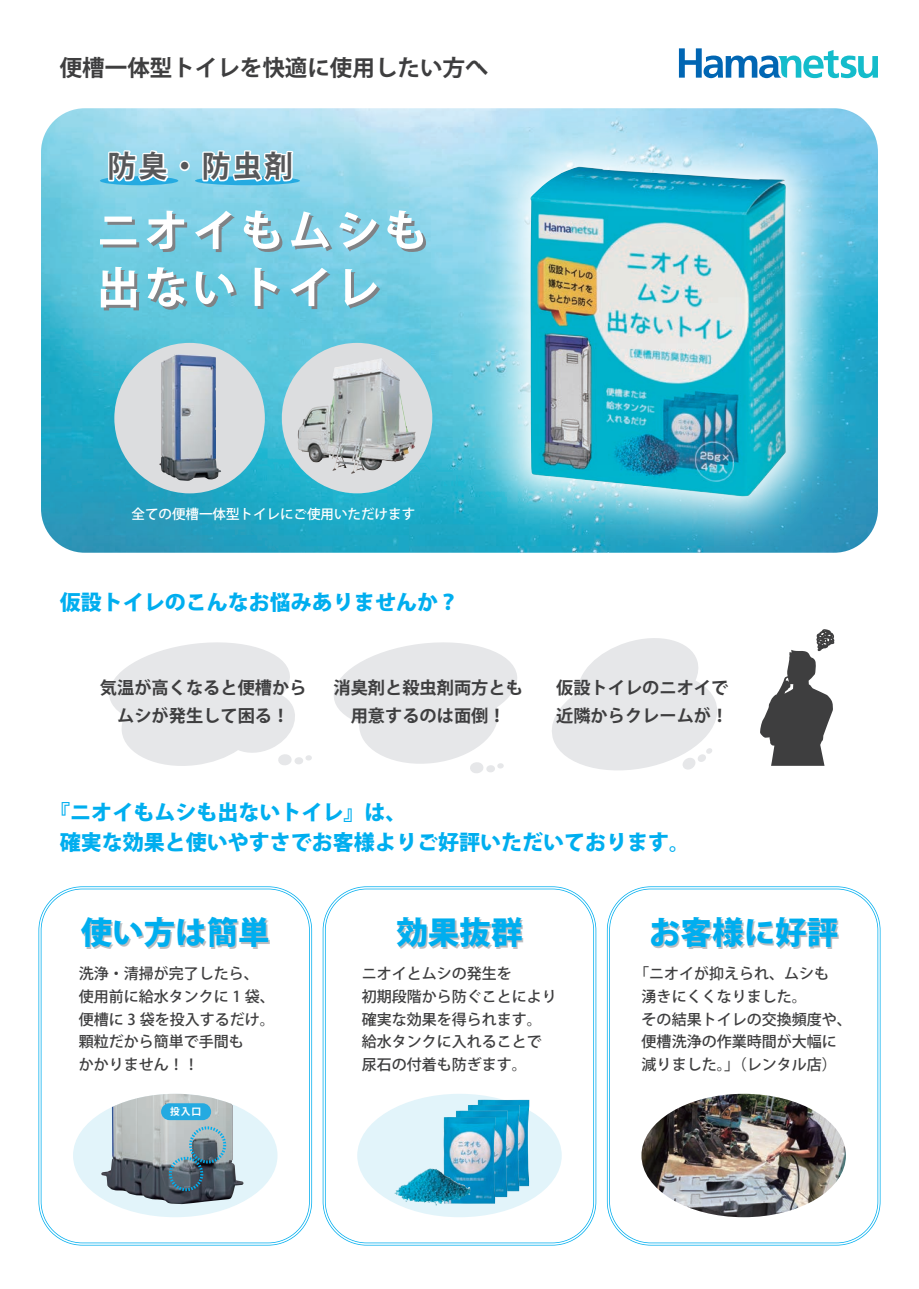
<style>
.page{position:relative;width:919px;height:1289px;background:#fff}
.page>*{position:absolute;margin:0;border:0;box-sizing:border-box;transform-origin:0 0}
.t1{font:800 31.5px "Koz Go Pr 6 N";color:#00aeef}
.t2{font:700 30px "Koz Go Pr 6 N";color:#57585a;scale:.95 1}
.t3{font:700 22.5px "Koz Go Pr 6 N";color:#3e3e3f}
.t4{font:800 21px/30px "Koz Go Pr 6 N";color:#00aeef}
.t5{font:700 17.25px/28.7px "Koz Go Pr 6 N";color:#3e3e3f;text-align:center}
.t6{font:500 15px/22.5px "Koz Go Pr 6 N";color:#3e3e3f}
.t7{font:500 13.5px "Koz Go Pr 6 N";color:#fff}
.t8{font:700 9.75px "Koz Go Pr 6 N";color:#fff}
</style>
<div class="page">
<div style="left:357px;top:1093px;width:204px;height:124px;background:#e2f4fa;border-radius:50%"></div>
<div style="left:323px;top:887px;width:272px;height:357px;border:2px solid #fff;border-radius:43px"></div>
<img style="left:477px;top:1099px;width:52px;height:87px">
<img style="left:468px;top:1104px;width:51px;height:87px">
<img style="left:456px;top:1110px;width:51px;height:87px">
<img style="left:443px;top:1116px;width:52px;height:87px">
<img style="left:395px;top:1168px;width:35px;height:24px">
<div style="left:39px;top:887px;width:272px;height:357px;border:2px solid #fff;border-radius:43px"></div>
<div style="left:73px;top:1093px;width:204px;height:124px;background:#e2f4fa;border-radius:50%"></div>
<img style="left:101px;top:1093px;width:143px;height:111px">
<div style="left:189px;top:1126px;width:37px;height:37px;border:3px dashed #00aeef;border-radius:50%"></div>
<div style="left:169px;top:1156px;width:34px;height:35px;border:3px dashed #00aeef;border-radius:50%"></div>
<div style="left:161px;top:1103px;width:50px;height:17px;background:#24aae1;border-radius:8px"></div>
<svg style="left:552px;top:638px;width:165px;height:133px"></svg>
<img style="left:41px;top:108px;width:836px;height:444px">
<svg style="left:859px;top:56px;width:18px;height:22px"></svg>
<svg style="left:100px;top:216px;width:39px;height:31px"></svg>
<svg style="left:146px;top:211px;width:41px;height:41px"></svg>
<svg style="left:195px;top:211px;width:39px;height:41px"></svg>
<svg style="left:244px;top:210px;width:38px;height:42px"></svg>
<svg style="left:291px;top:211px;width:41px;height:40px"></svg>
<svg style="left:339px;top:212px;width:40px;height:39px"></svg>
<svg style="left:387px;top:210px;width:39px;height:42px"></svg>
<svg style="left:101px;top:267px;width:39px;height:43px"></svg>
<svg style="left:147px;top:267px;width:40px;height:43px"></svg>
<svg style="left:196px;top:271px;width:41px;height:36px"></svg>
<svg style="left:255px;top:268px;width:25px;height:41px"></svg>
<svg style="left:291px;top:268px;width:39px;height:41px"></svg>
<svg style="left:344px;top:269px;width:36px;height:40px"></svg>
<svg style="left:100px;top:176px;width:78px;height:9px"></svg>
<svg style="left:195px;top:176px;width:105px;height:9px"></svg>
<svg style="left:107px;top:108px;width:66px;height:76px"></svg>
<div style="left:179px;top:160px;width:11px;height:11px;border:3px solid #fff;border-radius:50%"></div>
<svg style="left:201px;top:108px;width:94px;height:76px"></svg>
<img style="left:454px;top:50px;width:405px;height:503px">
<img style="left:479px;top:48px;width:353px;height:502px">
<img style="left:530px;top:167px;width:255px;height:329px">
<div style="left:114px;top:343px;width:151px;height:150px;background:#dcdddf;border-radius:50%"></div>
<svg style="left:282px;top:343px;width:150px;height:150px;background:#c6c8ca"></svg>
<img style="left:641px;top:1093px;width:204px;height:124px">
<div style="left:607px;top:887px;width:272px;height:357px;border:2px solid #fff;border-radius:43px"></div>
<svg style="left:334px;top:642px;width:183px;height:131px"></svg>
<svg style="left:109px;top:642px;width:203px;height:124px"></svg>
<svg style="left:760px;top:629px;width:74px;height:136px"></svg>
<img style="left:159px;top:354px;width:57px;height:127px">
<img style="left:298px;top:358px;width:83px;height:80px">
<h3 class="t3" style="left:60px;top:55px;width:429px">便槽一体型トイレを快適に使用したい方へ</h3>
<h2 class="t2" style="left:108px;top:149px;width:196px">防臭・防虫剤</h2>
<p class="t7" style="left:131px;top:506px;width:285px">全ての便槽一体型トイレにご使用いただけます</p>
<h3 class="t4" style="left:60px;top:587px;width:400px">仮設トイレのこんなお悩みありませんか？</h3>
<p class="t5" style="left:100px;top:673px;width:208px">気温が高くなると便槽からムシが発生して困る！</p>
<p class="t5" style="left:333px;top:673px;width:191px">消臭剤と殺虫剤両方とも用意するのは面倒！</p>
<p class="t5" style="left:556px;top:673px;width:174px;text-align:left">仮設トイレのニオイで近隣からクレームが！</p>
<h3 class="t4" style="left:60px;top:797px;width:631px;text-indent:-10px">『ニオイもムシも出ないトイレ』は、<br>確実な効果と使いやすさでお客様よりご好評いただいております。</h3>
<h1 class="t1" style="left:81px;top:915px;width:190px">使い方は簡単</h1>
<p class="t6" style="left:79px;top:963px;width:197px">洗浄・清掃が完了したら、使用前に給水タンクに 1 袋、便槽に 3 袋を投入するだけ。顆粒だから簡単で手間も<br>かかりません！！</p>
<p class="t8" style="left:170px;top:1106px;width:33px">投入口</p>
<h1 class="t1" style="left:396px;top:915px;width:127px">効果抜群</h1>
<p class="t6" style="left:361px;top:963px;width:197px">ニオイとムシの発生を<br>初期段階から防ぐことにより確実な効果を得られます。給水タンクに入れることで尿石の付着も防ぎます。</p>
<h1 class="t1" style="left:649px;top:915px;width:190px">お客様に好評</h1>
<p class="t6" style="left:641px;top:963px;width:211px;text-indent:-8px">「ニオイが抑えられ、ムシも<br>湧きにくくなりました。<br>その結果トイレの交換頻度や、便槽洗浄の作業時間が大幅に減りました。」（レンタル店）</p>
</div>
